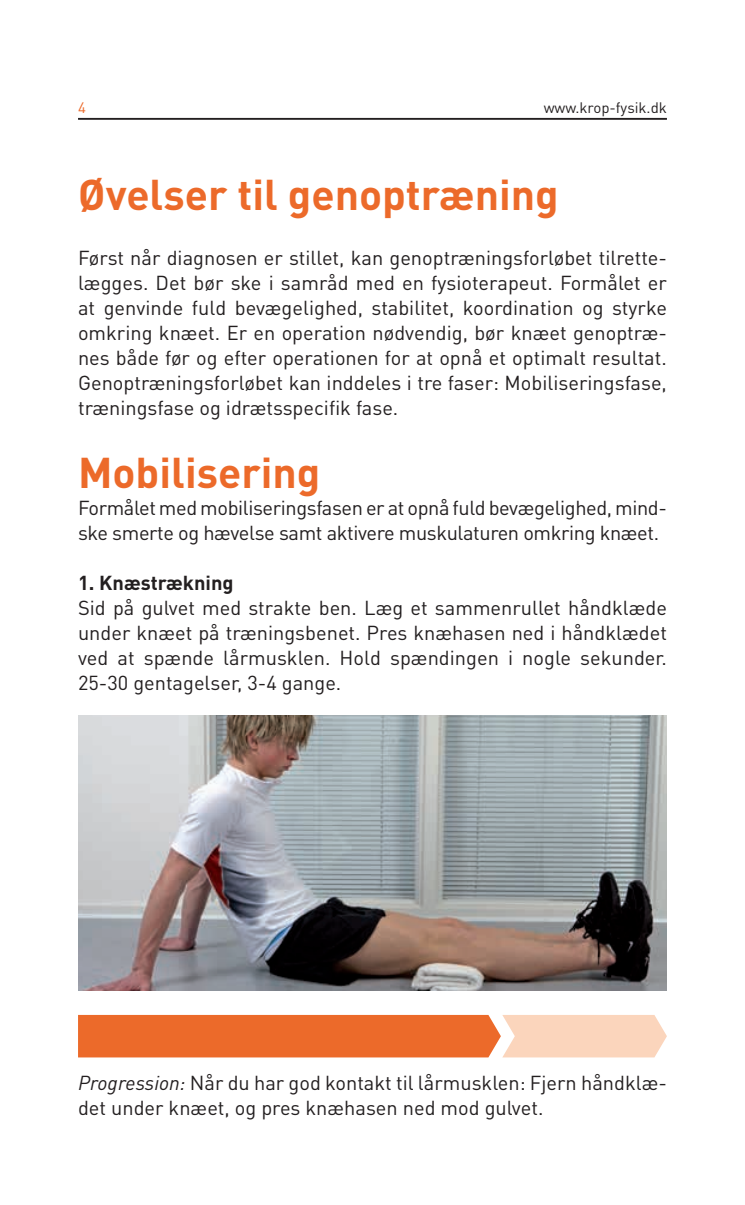
<style>
.page{position:relative;width:745px;height:1205px;background:#fff}
.page>*{position:absolute;margin:0;border:0;box-sizing:border-box;transform-origin:0 0}
.t1{font:700 42.5px "DIN Pro";color:#ec6a2a}
.t2{font:20px/25px "DIN Pro";color:#231f20;text-align:justify}
.t3{font:20px/25px "DIN Pro";letter-spacing:-.02em;color:#231f20}
.t4{font:700 20px "DIN Pro";color:#231f20}
.t5{font:15px "DIN Pro";color:#231f20}
.t6{font:15px "DIN Pro";color:#ec6a2a}
.s1{font-style:italic}
</style>
<div class="page">
<hr style="left:78px;top:118px;width:588px;height:2px;background:#231f20">
<svg style="left:78px;top:1015px;width:588px;height:42px"></svg>
<img style="left:78px;top:715px;width:588px;height:275px">
<p class="t6" style="left:78px;top:98px;width:9px">4</p>
<p class="t5" style="left:543px;top:98px;width:125px">www.krop-fysik.dk</p>
<h1 class="t1" style="left:78px;top:165px;width:482px">Øvelser til genoptræning</h1>
<p class="t2" style="left:78px;top:244px;width:590px">Først når diagnosen er stillet, kan genoptræningsforløbet tilrette&shy;lægges. Det bør ske i samråd med en fysioterapeut. Formålet er at genvinde fuld bevægelighed, stabilitet, koordination og styrke omkring knæet. Er en operation nødvendig, bør knæet genoptræ&shy;nes både før og efter operationen for at opnå et optimalt resultat.<br>Genoptræningsforløbet kan inddeles i tre faser: Mobiliseringsfase, træningsfase og idrætsspecifik fase.</p>
<h1 class="t1" style="left:78px;top:443px;width:244px">Mobilisering</h1>
<p class="t3" style="left:78px;top:494px;width:590px">Formålet med mobiliseringsfasen er at opnå fuld bevægelighed, mind&shy;ske smerte og hævelse samt aktivere muskulaturen omkring knæet.</p>
<p class="t4" style="left:78px;top:569px;width:157px">1. Knæstrækning</p>
<p class="t2" style="left:78px;top:594px;width:590px">Sid på gulvet med strakte ben. Læg et sammenrullet håndklæde under knæet på træningsbenet. Pres knæhasen ned i håndklædet ved at spænde lårmusklen. Hold spændingen i nogle sekunder.<br>25-30 gentagelser, 3-4 gange.</p>
<p class="t2" style="left:78px;top:1069px;width:590px"><span class="s1">Progression:</span> Når du har god kontakt til lårmusklen: Fjern håndklæ&shy;det under knæet, og pres knæhasen ned mod gulvet.</p>
</div>
